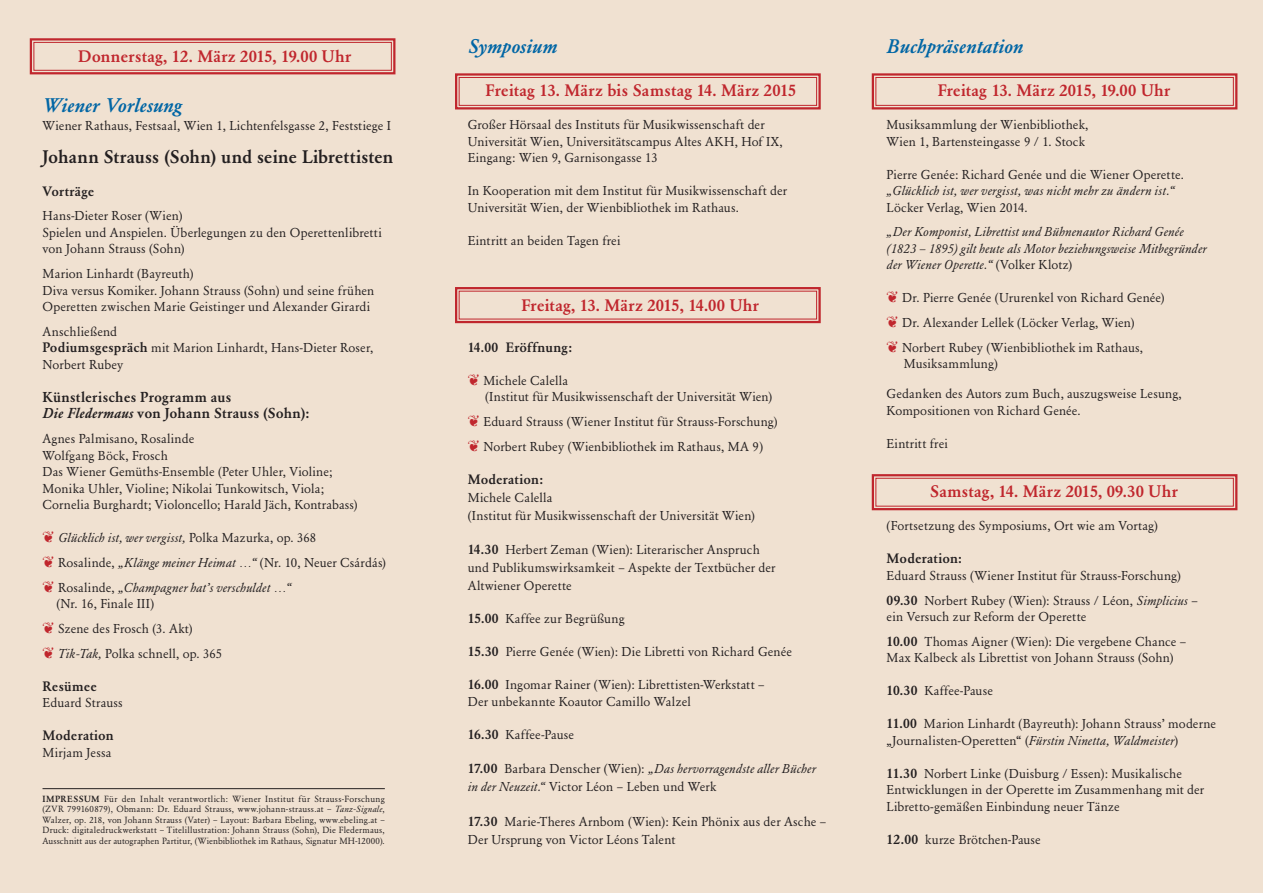
<style>
.page{position:relative;width:1263px;height:893px;background:#f0e1d1}
.page>*{position:absolute;margin:0;border:0;box-sizing:border-box;transform-origin:0 0}
.t1{font:italic 500 19.5px "Garamond BQ";letter-spacing:.005em;color:#0166a5}
.t2{font:500 18px "Garamond BQ";letter-spacing:.005em;color:#231f20}
.t3{font:500 16.5px "Garamond BQ";letter-spacing:.01em;color:#c0262d}
.t4{font:500 14.25px/16.5px "Garamond BQ";letter-spacing:.02em;color:#231f20}
.t5{font:500 13.5px "Garamond BQ";letter-spacing:.015em;color:#231f20}
.t6{font:12.75px/16.5px "Garamond BQ";letter-spacing:.015em;color:#231f20}
.t7{font:italic 12.75px/24.8px "Garamond BQ";letter-spacing:.015em;color:#231f20}
.t8{font:8.85px/10.5px "Garamond BQ";letter-spacing:.01em;color:#231f20;text-align:justify}
.s1{font-weight:500;font-size:13.5px}
.s2{font-style:italic}
.s3{color:#c0262d}
.s4{font-style:normal}
.s5{font-weight:500}
</style>
<div class="page">
<hr style="left:43px;top:788px;width:342px;height:1px;background:#231f20">
<svg style="left:29px;top:38px;width:367px;height:37px"></svg>
<div style="left:34px;top:42px;width:358px;height:29px;border:1px solid #c0262d"></div>
<svg style="left:455px;top:73px;width:366px;height:37px"></svg>
<div style="left:459px;top:77px;width:358px;height:29px;border:1px solid #c0262d"></div>
<svg style="left:455px;top:287px;width:366px;height:37px"></svg>
<svg style="left:871px;top:73px;width:367px;height:37px"></svg>
<div style="left:875px;top:77px;width:359px;height:29px;border:1px solid #c0262d"></div>
<svg style="left:871px;top:474px;width:367px;height:37px"></svg>
<div style="left:875px;top:478px;width:359px;height:28px;border:1px solid #c0262d"></div>
<p class="t3" style="left:78px;top:47px;width:274px">Donnerstag, 12. März 2015, 19.00 Uhr</p>
<h1 class="t1" style="left:43px;top:94px;width:141px">Wiener Vorlesung</h1>
<p class="t6" style="left:43px;top:117px;width:350px">Wiener Rathaus, Festsaal, Wien 1, Lichtenfelsgasse 2, Feststiege I</p>
<h2 class="t2" style="left:43px;top:146px;width:352px">Johann Strauss (Sohn) und seine Librettisten</h2>
<p class="t5" style="left:43px;top:183px;width:53px">Vorträge</p>
<p class="t6" style="left:43px;top:208px;width:341px">Hans-Dieter Roser (Wien)<br>Spielen und Anspielen. Überlegungen zu den Operettenlibretti von Johann Strauss (Sohn)</p>
<p class="t6" style="left:43px;top:266px;width:333px">Marion Linhardt (Bayreuth)<br>Diva versus Komiker. Johann Strauss (Sohn) und seine frühen<br>Operetten zwischen Marie Geistinger und Alexander Girardi</p>
<p class="t6" style="left:43px;top:323px;width:332px">Anschließend<br><span class="s1">Podiumsgespräch</span> mit Marion Linhardt, Hans-Dieter Roser,<br>Norbert Rubey</p>
<p class="t4" style="left:43px;top:389px;width:268px">Künstlerisches Programm aus<br><span class="s2">Die Fledermaus</span> von Johann Strauss (Sohn):</p>
<p class="t6" style="left:43px;top:431px;width:316px">Agnes Palmisano, Rosalinde<br>Wolfgang Böck, Frosch<br>Das Wiener Gemüths-Ensemble (Peter Uhler, Violine; Monika Uhler, Violine; Nikolai Tunkowitsch, Viola; Cornelia Burghardt; Violoncello; Harald Jäch, Kontrabass)</p>
<p class="t7" style="left:43px;top:526px;width:345px"><span class="s3">❦</span> Glücklich ist, wer vergisst, <span class="s4">Polka Mazurka, op. 368<br></span><span class="s3">❦</span> <span class="s4">Rosalinde,</span> „Klänge meiner Heimat …“ <span class="s4">(Nr. 10, Neuer Csárdás) </span><span class="s3">❦</span> <span class="s4">Rosalinde,</span> „Champagner hat’s verschuldet …“</p>
<p class="t6" style="left:43px;top:592px;width:181px;line-height:24.8px;text-indent:14px">(Nr. 16, Finale III)<br><span class="s3">❦</span> Szene des Frosch (3. Akt)<br><span class="s3">❦</span> <span class="s2">Tik -Tak,</span> Polka schnell, op. 365</p>
<p class="t5" style="left:43px;top:678px;width:56px">Resümee</p>
<p class="t6" style="left:43px;top:695px;width:82px">Eduard Strauss</p>
<p class="t5" style="left:43px;top:728px;width:73px">Moderation</p>
<p class="t6" style="left:43px;top:744px;width:70px">Mirjam Jessa</p>
<p class="t8" style="left:43px;top:793px;width:344px"><span class="s5">IMPRESSUM</span> Für den Inhalt verantwortlich: Wiener Institut für Strauss-Forschung (ZVR 799160879), Obmann: Dr. Eduard Strauss, www.johann-strauss.at – <span class="s2">Tanz-Signale</span>, Walzer, op. 218, von Johann Strauss (Vater) – Layout: Barbara Ebeling, www.ebeling.at – Druck: digitaledruckwerkstatt – Titelillustration: Johann Strauss (Sohn), Die Fledermaus, Ausschnitt aus der autographen Partitur, (Wienbibliothek im Rathaus, Signatur MH-12000).</p>
<h1 class="t1" style="left:468px;top:35px;width:91px">Symposium</h1>
<p class="t3" style="left:486px;top:81px;width:312px">Freitag 13. März bis Samstag 14. März 2015</p>
<p class="t6" style="left:468px;top:117px;width:316px">Großer Hörsaal des Instituts für Musikwissenschaft der<br>Universität Wien, Universitätscampus Altes AKH, Hof IX,<br>Eingang: Wien 9, Garnisongasse 13</p>
<p class="t6" style="left:468px;top:183px;width:321px">In Kooperation mit dem Institut für Musikwissenschaft der<br>Universität Wien, der Wienbibliothek im Rathaus.</p>
<p class="t6" style="left:468px;top:232px;width:154px">Eintritt an beiden Tagen frei</p>
<p class="t3" style="left:521px;top:295px;width:239px">Freitag, 13. März 2015, 14.00 Uhr</p>
<p class="t5" style="left:468px;top:339px;width:106px">14.00 Eröffnung:</p>
<p class="t6" style="left:485px;top:372px;width:289px;text-indent:-17px"><span class="s3">❦</span> Michele Calella<br>(Institut für Musikwissenschaft der Universität Wien)</p>
<p class="t6" style="left:468px;top:410px;width:311px;line-height:24.8px"><span class="s3">❦</span> Eduard Strauss (Wiener Institut für Strauss-Forschung) <span class="s3">❦</span> Norbert Rubey (Wienbibliothek im Rathaus, MA 9)</p>
<p class="t5" style="left:468px;top:471px;width:77px">Moderation:</p>
<p class="t6" style="left:468px;top:489px;width:289px;line-height:18px">Michele Calella<br>(Institut für Musikwissenschaft der Universität Wien)</p>
<p class="t6" style="left:468px;top:541px;width:309px;line-height:18px"><span class="s1">14.30</span> Herbert Zeman (Wien): Literarischer Anspruch und Publikumswirksamkeit – Aspekte der Textbücher der<br>Altwiener Operette</p>
<p class="t6" style="left:468px;top:611px;width:158px"><span class="s1">15.00</span> Kaffee zur Begrüßung</p>
<p class="t6" style="left:468px;top:644px;width:326px"><span class="s1">15.30</span> Pierre Genée (Wien): Die Libretti von Richard Genée</p>
<p class="t6" style="left:468px;top:677px;width:298px"><span class="s1">16.00</span> Ingomar Rainer (Wien): Librettisten-Werkstatt –<br>Der unbekannte Koautor Camillo Walzel</p>
<p class="t6" style="left:468px;top:726px;width:108px"><span class="s1">16.30</span> Kaffee-Pause</p>
<p class="t6" style="left:468px;top:760px;width:350px;line-height:18px"><span class="s1">17.00</span> Barbara Denscher (Wien): <span class="s2">„Das hervorragendste aller Bücher in der Neuzeit.“</span> Victor Léon – Leben und Werk</p>
<p class="t6" style="left:468px;top:813px;width:360px;line-height:18px"><span class="s1">17.30</span> Marie-Theres Arnbom (Wien): Kein Phönix aus der Asche –<br>Der Ursprung von Victor Léons Talent</p>
<h1 class="t1" style="left:887px;top:35px;width:138px">Buchpräsentation</h1>
<p class="t3" style="left:938px;top:81px;width:234px">Freitag 13. März 2015, 19.00 Uhr</p>
<p class="t6" style="left:887px;top:117px;width:203px">Musiksammlung der Wienbibliothek,<br>Wien 1, Bartensteingasse 9 / 1. Stock</p>
<p class="t6" style="left:887px;top:166px;width:299px">Pierre Genée: Richard Genée und die Wiener Operette.</p>
<p class="t7" style="left:887px;top:179px;width:289px">„Glücklich ist, wer vergisst, was nicht mehr zu ändern ist.“</p>
<p class="t6" style="left:887px;top:199px;width:143px">Löcker Verlag, Wien 2014.</p>
<p class="t7" style="left:887px;top:224px;width:322px;line-height:16.5px">„Der Komponist, Librettist und Bühnenautor Richard Genée (1823 – 1895) gilt heute als Motor beziehungsweise Mitbegründer der Wiener Operette.“ <span class="s4">(Volker Klotz)</span></p>
<p class="t6" style="left:887px;top:286px;width:279px;line-height:24.8px"><span class="s3">❦</span> Dr. Pierre Genée (Ururenkel von Richard Genée) <span class="s3">❦</span> Dr. Alexander Lellek (Löcker Verlag, Wien)<br><span class="s3">❦</span> Norbert Rubey (Wienbibliothek im Rathaus,</p>
<p class="t6" style="left:904px;top:356px;width:95px">Musiksammlung)</p>
<p class="t6" style="left:887px;top:386px;width:296px">Gedanken des Autors zum Buch, auszugsweise Lesung,<br>Kompositionen von Richard Genée.</p>
<p class="t6" style="left:887px;top:435px;width:63px">Eintritt frei</p>
<p class="t3" style="left:930px;top:482px;width:249px">Samstag, 14. März 2015, 09.30 Uhr</p>
<p class="t6" style="left:887px;top:518px;width:273px">(Fortsetzung des Symposiums, Ort wie am Vortag)</p>
<p class="t5" style="left:887px;top:551px;width:77px">Moderation:</p>
<p class="t6" style="left:887px;top:563px;width:313px;line-height:24.8px">Eduard Strauss (Wiener Institut für Strauss-Forschung)<br><span class="s1">09.30</span> Norbert Rubey (Wien): Strauss / Léon, <span class="s2">Simplicius</span> –</p>
<p class="t6" style="left:887px;top:605px;width:301px;line-height:24.8px">ein Versuch zur Reform der Operette<br><span class="s1">10.00</span> Thomas Aigner (Wien): Die vergebene Chance –</p>
<p class="t6" style="left:887px;top:650px;width:288px">Max Kalbeck als Librettist von Johann Strauss (Sohn)</p>
<p class="t6" style="left:887px;top:683px;width:108px"><span class="s1">10.30</span> Kaffee-Pause</p>
<p class="t6" style="left:887px;top:716px;width:331px"><span class="s1">11.00</span> Marion Linhardt (Bayreuth): Johann Strauss’ moderne „Journalisten-Operetten“ (<span class="s2">Fürstin Ninetta, Waldmeister</span>)</p>
<p class="t6" style="left:887px;top:765px;width:319px"><span class="s1">11.30</span> Norbert Linke (Duisburg / Essen): Musikalische<br>Entwicklungen in der Operette im Zusammenhang mit der<br>Libretto-gemäßen Einbindung neuer Tänze</p>
<p class="t6" style="left:887px;top:831px;width:156px"><span class="s1">12.00</span> kurze Brötchen-Pause</p>
</div>
